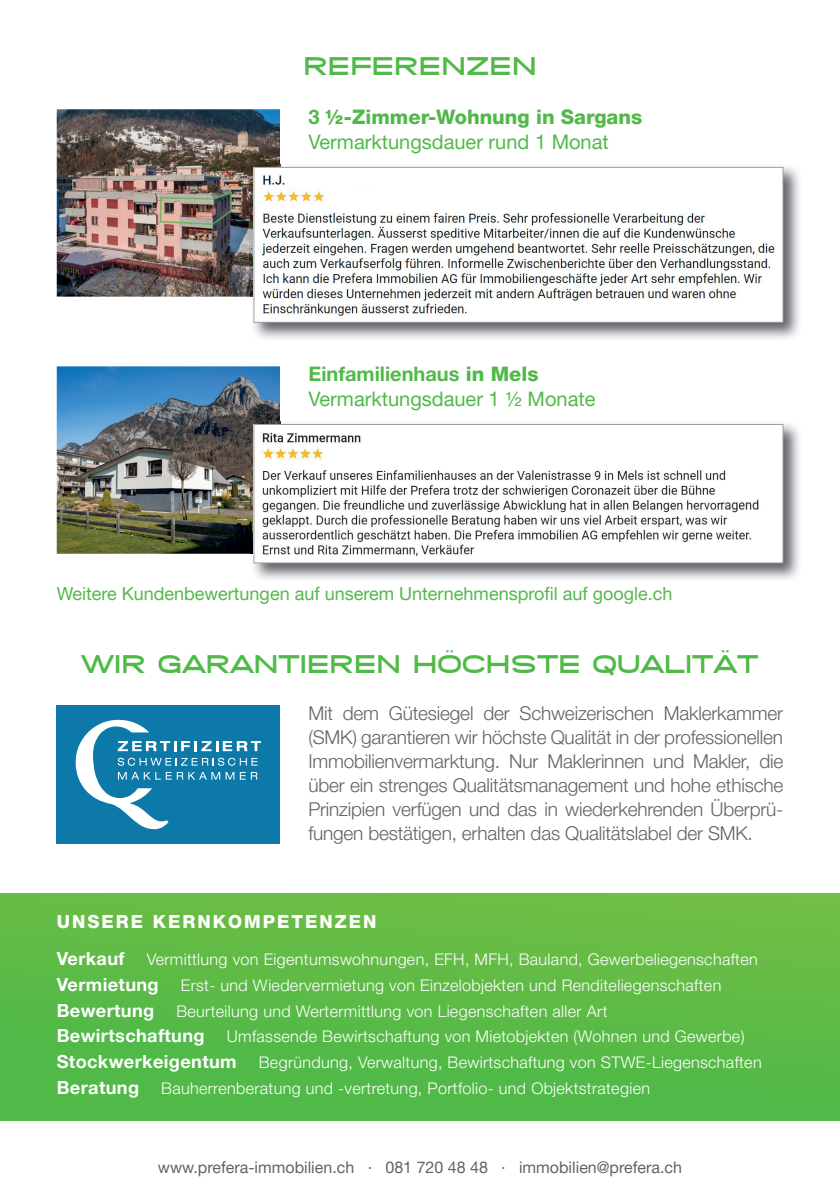
<style>
.page{position:relative;width:840px;height:1191px;background:#fff}
.page>*{position:absolute;margin:0;border:0;box-sizing:border-box;transform-origin:0 0}
.t1{font:800 26px "SF Grandezza";letter-spacing:.03em;color:#51b948}
.t2{font:20px/25.6px "Helvetica Neue LT Pro";color:#51b948}
.t3{font:300 19px/24px "Helvetica Neue LT Pro";letter-spacing:-.01em;color:#636366;text-align:justify}
.t4{font:18px "Helvetica Neue LT Pro";color:#51b948}
.t5{font:800 18px "Helvetica Neue LT Pro";letter-spacing:.11em;color:#fff}
.t6{font:300 16px/25.6px "Helvetica Neue LT Pro";letter-spacing:.02em;color:#fff}
.t7{font:16px "Helvetica Neue LT Pro";color:#636366}
.s1{font-weight:700}
.s2{font-weight:800}
.s3{font-weight:700;font-size:18px}
</style>
<div class="page">
<img style="left:57px;top:109px;width:223px;height:188px">
<img style="left:253px;top:164px;width:546px;height:175px">
<img style="left:250px;top:164px;width:30px;height:133px">
<div style="left:254px;top:167px;width:528px;height:155px;background:#fff"></div>
<img style="left:260px;top:175px;width:515px;height:141px">
<div style="left:253px;top:167px;width:529px;height:155px;border:1px solid #9d9fa2"></div>
<div style="left:285px;top:171px;width:23px;height:14px;background:#fff"></div>
<img style="left:57px;top:366px;width:223px;height:188px">
<img style="left:253px;top:421px;width:546px;height:159px">
<img style="left:250px;top:421px;width:30px;height:133px">
<div style="left:254px;top:424px;width:528px;height:139px;background:#fff"></div>
<img style="left:261px;top:432px;width:490px;height:125px">
<div style="left:253px;top:424px;width:529px;height:139px;border:1px solid #9d9fa2"></div>
<div style="left:330px;top:448px;width:76px;height:15px;background:#fff"></div>
<img style="left:720px;top:499px;width:39px;height:14px">
<div style="left:476px;top:543px;width:282px;height:16px;background:#fff"></div>
<div style="left:331px;top:190px;width:76px;height:15px;background:#fff"></div>
<div style="left:57px;top:705px;width:223px;height:139px;background:#0c79a9"></div>
<svg style="left:76px;top:720px;width:185px;height:109px"></svg>
<div style="left:0;top:893px;width:839px;height:227px;background:linear-gradient(to bottom,#6dbd44,#4cb848)"></div>
<h1 class="t1" style="left:303px;top:49px;width:234px">REFERENZEN</h1>
<p class="t2" style="left:308px;top:103px;width:335px"><span class="s1">3</span> <span class="s2">½-Zimmer-Wohnung in Sargans<br></span>Vermarktungsdauer rund 1 Monat</p>
<p class="t2" style="left:308px;top:360px;width:288px"><span class="s1">Einfamilienhaus</span> <span class="s2">in Mels<br></span>Vermarktungsdauer 1 ½ Monate</p>
<p class="t4" style="left:57px;top:583px;width:617px">Weitere Kundenbewertungen auf unserem Unternehmensprofil auf google.ch</p>
<h1 class="t1" style="left:82px;top:647px;width:677px">WIR GARANTIEREN HÖCHSTE QUALITÄT</h1>
<p class="t3" style="left:308px;top:701px;width:476px">Mit dem Gütesiegel der Schweizerischen Maklerkammer (SMK) garantieren wir höchste Qualität in der professionellen Immobilienvermarktung. Nur Maklerinnen und Makler, die über ein strenges Qualitätsmanagement und hohe ethische Prinzipien verfügen und das in wiederkehrenden Überprü&shy;fungen bestätigen, erhalten das Qualitätslabel der SMK.</p>
<p class="t5" style="left:57px;top:911px;width:321px">UNSERE KERNKOMPETENZEN</p>
<p class="t6" style="left:57px;top:946px;width:706px"><span class="s3">Verkauf</span> Vermittlung von Eigentumswohnungen, EFH, MFH, Bauland, Gewerbeliegenschaften <span class="s3">Vermietung</span> Erst- und Wiedervermietung von Einzelobjekten und Renditeliegenschaften <span class="s3">Bewertung</span> Beurteilung und Wertermittlung von Liegenschaften aller Art<br><span class="s3">Bewirtschaftung</span> Umfassende Bewirtschaftung von Mietobjekten (Wohnen und Gewerbe)<br><span class="s3">Stockwerkeigentum</span> Begründung, Verwaltung, Bewirtschaftung von STWE-Liegenschaften <span class="s3">Beratung</span> Bauherrenberatung und -vertretung, Portfolio- und Objektstrategien</p>
<p class="t7" style="left:158px;top:1157px;width:525px">www.prefera-immobilien.ch · 081 720 48 48 · immobilien@prefera.ch</p>
</div>
